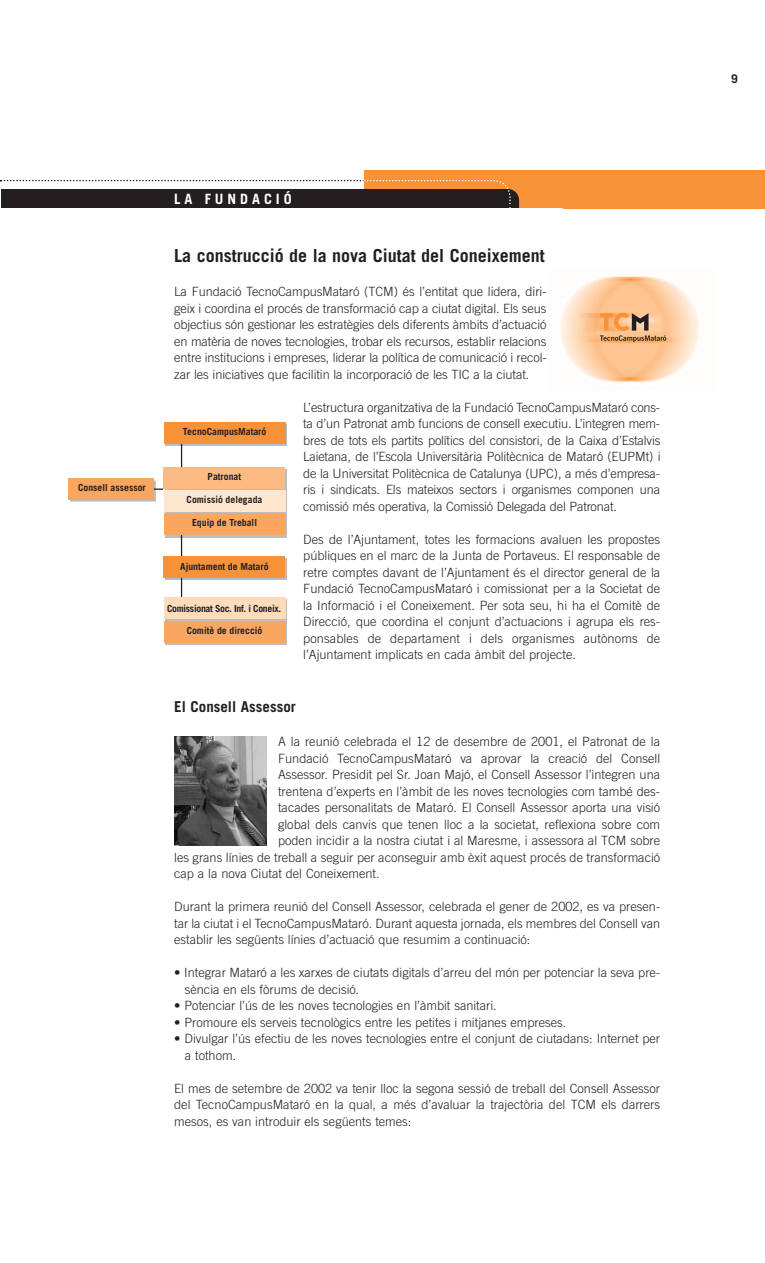
<style>
.page{position:relative;width:765px;height:1263px;background:#fff}
.page>*{position:absolute;margin:0;border:0;box-sizing:border-box;transform-origin:0 0}
.t1{font:700 18px "Trade Gothic";color:#231f20}
.t2{font:700 15px "Trade Gothic";color:#231f20}
.t3{font:700 14.25px "Trade Gothic";letter-spacing:.28em;color:#fff}
.t4{font:300 12.75px/16.5px "Trade Gothic";color:#231f20;text-align:justify}
.t5{font:700 12px "Trade Gothic";color:#231f20}
.t6{font:700 9.75px "Trade Gothic";color:#231f20}
.t7{font:700 9.75px "Trade Gothic";letter-spacing:-.03em;color:#231f20}
</style>
<div class="page">
<div style="left:364px;top:170px;width:401px;height:38px;background:#f79239"></div>
<svg style="left:0;top:179px;width:519px;height:29px"></svg>
<img style="left:560px;top:276px;width:139px;height:107px">
<svg style="left:600px;top:313px;width:66px;height:29px"></svg>
<svg style="left:70px;top:481px;width:86px;height:21px"></svg>
<div style="left:165px;top:559px;width:122px;height:21px;background:#bbbdc0"></div>
<svg style="left:165px;top:599px;width:122px;height:45px"></svg>
<svg style="left:165px;top:469px;width:122px;height:68px"></svg>
<svg style="left:165px;top:424px;width:122px;height:22px"></svg>
<svg style="left:154px;top:488px;width:9px;height:2px"></svg>
<hr style="left:181px;top:436px;width:1px;height:43px;background:#231f20">
<hr style="left:181px;top:528px;width:1px;height:72px;background:#231f20">
<div style="left:163px;top:557px;width:122px;height:21px;background:#f79239"></div>
<div style="left:164px;top:598px;width:121px;height:21px;background:#fedbbb"></div>
<div style="left:164px;top:621px;width:121px;height:21px;background:#f9a660"></div>
<div style="left:163px;top:467px;width:122px;height:21px;background:#fcbb82"></div>
<div style="left:164px;top:490px;width:121px;height:22px;background:#ffe6ce"></div>
<div style="left:164px;top:514px;width:121px;height:21px;background:#f9a660"></div>
<div style="left:164px;top:422px;width:121px;height:22px;background:#f79239"></div>
<div style="left:68px;top:478px;width:86px;height:21px;background:#f9a660"></div>
<img style="left:174px;top:737px;width:92px;height:109px">
<p class="t6" style="left:78px;top:484px;width:69px">Consell assessor</p>
<p class="t3" style="left:174px;top:194px;width:119px">LA FUNDACIÓ</p>
<h1 class="t1" style="left:174px;top:249px;width:372px">La construcció de la nova Ciutat del Coneixement</h1>
<p class="t4" style="left:174px;top:285px;width:374px">La Fundació TecnoCampusMataró (TCM) és l’entitat que lidera, diri&shy;geix i coordina el procés de transformació cap a ciutat digital. Els seus objectius són gestionar les estratègies dels diferents àmbits d’actuació en matèria de noves tecnologies, trobar els recursos, establir relacions entre institucions i empreses, liderar la política de comunicació i recol&shy;zar les iniciatives que facilitin la incorporació de les TIC a la ciutat.</p>
<p class="t4" style="left:303px;top:400px;width:359px">L’estructura organitzativa de la Fundació TecnoCampusMataró cons&shy;ta d’un Patronat amb funcions de consell executiu. L’integren mem&shy;bres de tots els partits polítics del consistori, de la Caixa d’Estalvis Laietana, de l’Escola Universitària Politècnica de Mataró (EUPMt) i de la Universitat Politècnica de Catalunya (UPC), a més d’empresa&shy;ris i sindicats. Els mateixos sectors i organismes componen una comissió més operativa, la Comissió Delegada del Patronat.</p>
<p class="t4" style="left:303px;top:532px;width:359px">Des de l’Ajuntament, totes les formacions avaluen les propostes públiques en el marc de la Junta de Portaveus. El responsable de retre comptes davant de l’Ajuntament és el director general de la Fundació TecnoCampusMataró i comissionat per a la Societat de la Informació i el Coneixement. Per sota seu, hi ha el Comitè de Direcció, que coordina el conjunt d’actuacions i agrupa els res&shy;ponsables de departament i dels organismes autònoms de l’Ajuntament implicats en cada àmbit del projecte.</p>
<p class="t2" style="left:174px;top:701px;width:123px">El Consell Assessor</p>
<p class="t4" style="left:278px;top:735px;width:384px">A la reunió celebrada el 12 de desembre de 2001, el Patronat de la</p>
<p class="t4" style="left:278px;top:751px;width:384px">Fundació TecnoCampusMataró va aprovar la creació del Consell</p>
<p class="t4" style="left:278px;top:768px;width:384px">Assessor. Presidit pel Sr. Joan Majó, el Consell Assessor l’integren una</p>
<p class="t4" style="left:278px;top:784px;width:384px">trentena d’experts en l’àmbit de les noves tecnologies com també des-</p>
<p class="t4" style="left:278px;top:801px;width:384px">tacades personalitats de Mataró. El Consell Assessor aporta una visió</p>
<p class="t4" style="left:278px;top:817px;width:384px">global dels canvis que tenen lloc a la societat, reflexiona sobre com</p>
<p class="t4" style="left:278px;top:834px;width:384px">poden incidir a la nostra ciutat i al Maresme, i assessora al TCM sobre</p>
<p class="t4" style="left:174px;top:850px;width:488px">les grans línies de treball a seguir per aconseguir amb èxit aquest procés de transformació</p>
<p class="t4" style="left:174px;top:867px;width:207px">cap a la nova Ciutat del Coneixement.</p>
<p class="t4" style="left:174px;top:900px;width:488px">Durant la primera reunió del Consell Assessor, celebrada el gener de 2002, es va presen&shy;tar la ciutat i el TecnoCampusMataró. Durant aquesta jornada, els membres del Consell van establir les següents línies d’actuació que resumim a continuació:</p>
<p class="t4" style="left:185px;top:966px;width:477px;text-indent:-11px">• Integrar Mataró a les xarxes de ciutats digitals d’arreu del món per potenciar la seva pre&shy;sència en els fòrums de decisió.</p>
<p class="t4" style="left:174px;top:999px;width:324px">• Potenciar l’ús de les noves tecnologies en l’àmbit sanitari.</p>
<p class="t4" style="left:174px;top:1015px;width:394px">• Promoure els serveis tecnològics entre les petites i mitjanes empreses.</p>
<p class="t4" style="left:185px;top:1032px;width:477px;text-indent:-11px">• Divulgar l’ús efectiu de les noves tecnologies entre el conjunt de ciutadans: Internet per a tothom.</p>
<p class="t4" style="left:174px;top:1081px;width:487px">El mes de setembre de 2002 va tenir lloc la segona sessió de treball del Consell Assessor del TecnoCampusMataró en la qual, a més d’avaluar la trajectòria del TCM els darrers mesos, es van introduir els següents temes:</p>
<p class="t6" style="left:183px;top:428px;width:85px">TecnoCampusMataró</p>
<p class="t6" style="left:208px;top:473px;width:35px">Patronat</p>
<p class="t6" style="left:187px;top:496px;width:77px">Comissió delegada</p>
<p class="t6" style="left:192px;top:519px;width:67px">Equip de Treball</p>
<p class="t6" style="left:180px;top:563px;width:90px">Ajuntament de Mataró</p>
<p class="t7" style="left:167px;top:605px;width:116px">Comissionat Soc. Inf. i Coneix.</p>
<p class="t6" style="left:187px;top:627px;width:77px">Comitè de direcció</p>
<p class="t5" style="left:731px;top:74px;width:8px">9</p>
</div>
